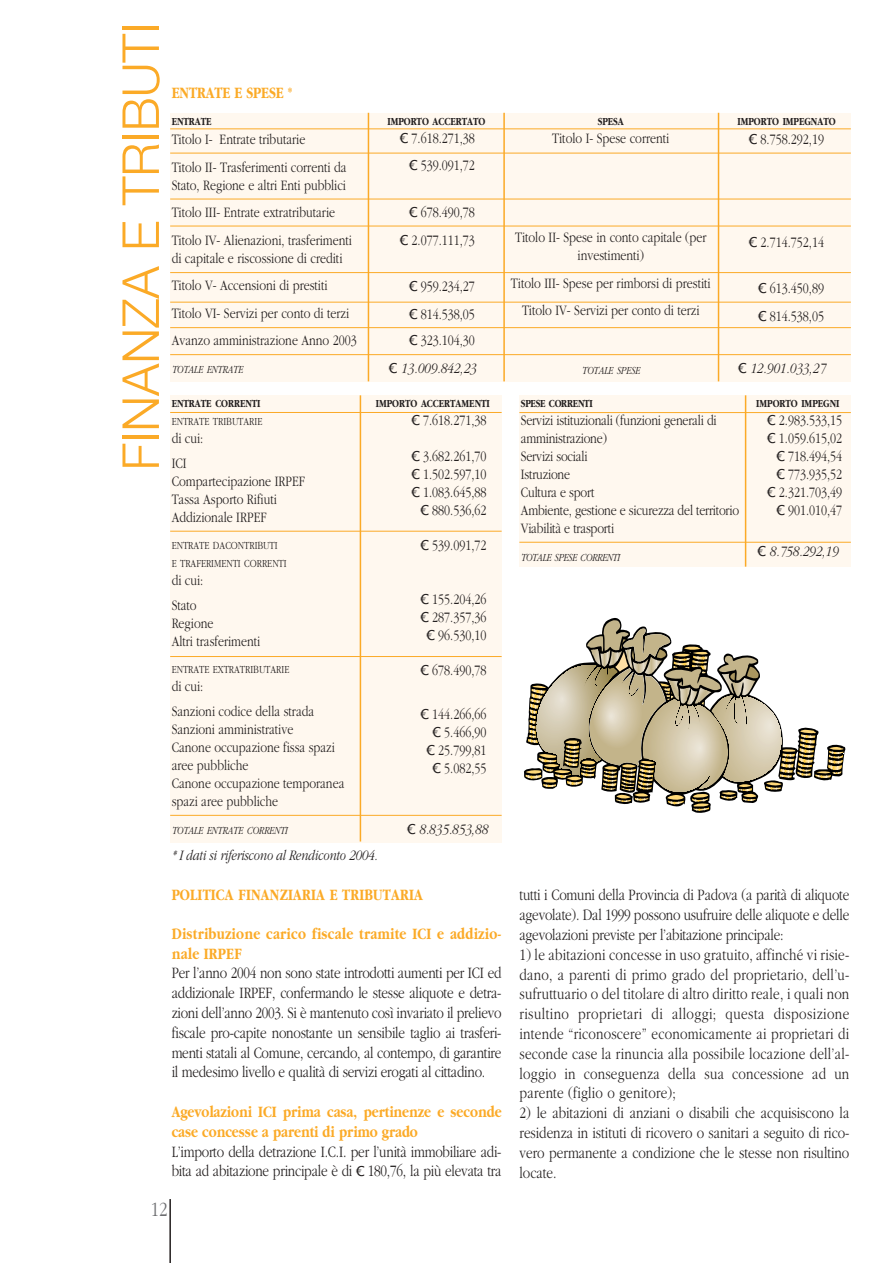
<style>
.page{position:relative;width:893px;height:1263px;background:#fff}
.page>*{position:absolute;margin:0;border:0;box-sizing:border-box;transform-origin:0 0}
.t1{font:300 51px "Helvetica Neue";color:#fbaa27}
.t2{font:300 21px "Aplgaram";color:#6c6d70}
.t3{font:300 16.5px/19.8px "Aplgaram";letter-spacing:-.01em;color:#231f1f;text-align:justify}
.t4{font:700 16.5px/19.8px "Aplgaram";letter-spacing:.01em;color:#fbaa27}
.t5{font:300 15px/18px "Aplgaram";color:#231f1f}
.t6{font:italic 300 15px/28.3px "Aplgaram";letter-spacing:-.015em;color:#231f1f;text-align:right}
.t7{font:700 11.25px "Aplgaram";color:#231f1f}
.t8{font:300 11.25px/18px "Aplgaram";color:#231f1f}
.t9{font:italic 300 11.25px "Aplgaram";color:#231f1f}
.t10{font:italic 300 11.25px "Aplgaram";letter-spacing:-.02em;color:#231f1f}
.t11{font:700 11.25px "Aplgaram";letter-spacing:-.02em;color:#231f1f}
.s1{font-family:"Verdana";font-weight:400;font-size:13.5px}
.s2{font-family:"Verdana";font-weight:400;font-style:normal;font-size:13.5px}
.s3{font-style:normal}
</style>
<div class="page">
<div style="left:170px;top:113px;width:680px;height:268px;background:#fff8ef"></div>
<div style="left:170px;top:395px;width:331px;height:447px;background:#fff8ef"></div>
<hr style="left:169px;top:1199px;width:2px;height:64px;background:#231f1f">
<hr style="left:170px;top:153px;width:680px;height:1px;background:#fbaa27">
<hr style="left:170px;top:129px;width:680px;height:1px;background:#fbaa27">
<hr style="left:170px;top:199px;width:680px;height:1px;background:#fbaa27">
<hr style="left:170px;top:226px;width:680px;height:1px;background:#fbaa27">
<hr style="left:170px;top:272px;width:680px;height:1px;background:#fbaa27">
<hr style="left:170px;top:302px;width:680px;height:1px;background:#fbaa27">
<hr style="left:170px;top:327px;width:680px;height:1px;background:#fbaa27">
<hr style="left:170px;top:354px;width:680px;height:1px;background:#fbaa27">
<hr style="left:368px;top:113px;width:1px;height:268px;background:#fbaa27">
<hr style="left:503px;top:113px;width:2px;height:268px;background:#fbaa27">
<hr style="left:717px;top:113px;width:2px;height:268px;background:#fbaa27">
<hr style="left:170px;top:531px;width:331px;height:1px;background:#fbaa27">
<hr style="left:170px;top:412px;width:331px;height:1px;background:#fbaa27">
<hr style="left:170px;top:656px;width:331px;height:1px;background:#fbaa27">
<hr style="left:170px;top:815px;width:331px;height:1px;background:#fbaa27">
<hr style="left:359px;top:395px;width:2px;height:447px;background:#fbaa27">
<div style="left:519px;top:395px;width:331px;height:172px;background:#fff8ef"></div>
<hr style="left:519px;top:412px;width:331px;height:1px;background:#fbaa27">
<hr style="left:519px;top:542px;width:331px;height:1px;background:#fbaa27">
<hr style="left:744px;top:395px;width:2px;height:172px;background:#fbaa27">
<svg style="left:524px;top:620px;width:321px;height:193px"></svg>
<h1 class="t1" style="left:122px;top:470px;width:449px;rotate:-90deg">FINANZA E TRIBUTI</h1>
<p class="t4" style="left:172px;top:84px;width:122px">ENTRATE E SPESE *</p>
<p class="t7" style="left:172px;top:117px;width:41px">ENTRATE</p>
<p class="t5" style="left:172px;top:127px;width:176px;line-height:27.5px">Titolo I- Entrate tributarie<br>Titolo II- Trasferimenti correnti da</p>
<p class="t5" style="left:172px;top:173px;width:182px;line-height:27.5px">Stato, Regione e altri Enti pubblici<br>Titolo III- Entrate extratributarie<br>Titolo IV- Alienazioni, trasferimenti</p>
<p class="t5" style="left:172px;top:246px;width:186px;line-height:27.5px">di capitale e riscossione di crediti Titolo V- Accensioni di prestiti Titolo VI- Servizi per conto di terzi Avanzo amministrazione Anno 2003</p>
<p class="t9" style="left:172px;top:365px;width:73px">TOTALE ENTRATE</p>
<p class="t7" style="left:172px;top:399px;width:90px">ENTRATE CORRENTI</p>
<p class="t8" style="left:172px;top:414px;width:92px">ENTRATE TRIBUTARIE</p>
<p class="t5" style="left:172px;top:428px;width:33px;line-height:24.5px">di cui:<br>ICI</p>
<p class="t5" style="left:172px;top:473px;width:135px">Compartecipazione IRPEF<br>Tassa Asporto Rifiuti<br>Addizionale IRPEF</p>
<p class="t8" style="left:172px;top:538px;width:117px">ENTRATE DACONTRIBUTI<br>E TRAFERIMENTI CORRENTI</p>
<p class="t5" style="left:172px;top:570px;width:33px;line-height:24.5px">di cui:<br>Stato</p>
<p class="t5" style="left:172px;top:615px;width:90px">Regione<br>Altri trasferimenti</p>
<p class="t8" style="left:172px;top:662px;width:119px">ENTRATE EXTRATRIBUTARIE</p>
<p class="t5" style="left:172px;top:676px;width:144px;line-height:24.5px">di cui:<br>Sanzioni codice della strada</p>
<p class="t5" style="left:172px;top:721px;width:174px">Sanzioni amministrative<br>Canone occupazione fissa spazi aree pubbliche<br>Canone occupazione temporanea spazi aree pubbliche</p>
<p class="t9" style="left:172px;top:826px;width:117px">TOTALE ENTRATE CORRENTI</p>
<p class="t7" style="left:387px;top:117px;width:99px">IMPORTO ACCERTATO</p>
<p class="t5" style="left:400px;top:126px;width:77px;line-height:27.5px;text-align:right"><span class="s1">Ä</span> 7.618.271,38<br><span class="s1">Ä</span> 539.091,72</p>
<p class="t5" style="left:400px;top:199px;width:77px;line-height:28.3px;text-align:right"><span class="s1">Ä</span> 678.490,78<br><span class="s1">Ä</span> 2.077.111,73</p>
<p class="t5" style="left:409px;top:273px;width:67px;line-height:28.3px"><span class="s1">Ä</span> 959.234,27<br><span class="s1">Ä</span> 814.538,05</p>
<p class="t6" style="left:389px;top:327px;width:89px"><span class="s2">Ä</span> <span class="s3">323.104,30<br></span><span class="s2">Ä</span> 13.009.842,23</p>
<p class="t7" style="left:376px;top:399px;width:115px">IMPORTO ACCERTAMENTI</p>
<p class="t5" style="left:411px;top:413px;width:77px"><span class="s1">Ä</span> 7.618.271,38</p>
<p class="t5" style="left:411px;top:449px;width:77px;text-align:right"><span class="s1">Ä</span> 3.682.261,70<br><span class="s1">Ä</span> 1.502.597,10<br><span class="s1">Ä</span> 1.083.645,88<br><span class="s1">Ä</span> 880.536,62</p>
<p class="t5" style="left:420px;top:538px;width:67px"><span class="s1">Ä</span> 539.091,72</p>
<p class="t5" style="left:420px;top:592px;width:67px;text-align:center"><span class="s1">Ä</span> 155.204,26<br><span class="s1">Ä</span> 287.357,36<br><span class="s1">Ä</span> 96.530,10</p>
<p class="t5" style="left:420px;top:663px;width:67px"><span class="s1">Ä</span> 678.490,78</p>
<p class="t5" style="left:420px;top:707px;width:67px;text-align:right"><span class="s1">Ä</span> 144.266,66<br><span class="s1">Ä</span> 5.466,90<br><span class="s1">Ä</span> 25.799,81<br><span class="s1">Ä</span> 5.082,55</p>
<p class="t6" style="left:407px;top:816px;width:82px"><span class="s2">Ä</span> 8.835.853,88</p>
<p class="t6" style="left:172px;top:842px;width:207px">* I dati si riferiscono al Rendiconto 2004.</p>
<p class="t7" style="left:597px;top:117px;width:28px">SPESA</p>
<p class="t5" style="left:552px;top:130px;width:119px">Titolo I- Spese correnti</p>
<p class="t7" style="left:737px;top:117px;width:99px">IMPORTO IMPEGNATO</p>
<p class="t5" style="left:749px;top:131px;width:77px"><span class="s1">Ä</span> 8.758.292,19</p>
<p class="t5" style="left:515px;top:230px;width:193px;text-align:center">Titolo II- Spese in conto capitale (per investimenti)</p>
<p class="t5" style="left:511px;top:271px;width:201px;line-height:27.5px;text-align:center">Titolo III- Spese per rimborsi di prestiti<br>Titolo IV- Servizi per conto di terzi</p>
<p class="t9" style="left:581px;top:366px;width:59px">TOTALE SPESE</p>
<p class="t5" style="left:749px;top:234px;width:77px"><span class="s1">Ä</span> 2.714.752,14</p>
<p class="t5" style="left:758px;top:275px;width:67px;line-height:28.3px"><span class="s1">Ä</span> 613.450,89<br><span class="s1">Ä</span> 814.538,05</p>
<p class="t6" style="left:738px;top:355px;width:89px"><span class="s2">Ä</span> 12.901.033,27</p>
<p class="t11" style="left:521px;top:399px;width:73px">SPESE CORRENTI</p>
<p class="t5" style="left:521px;top:413px;width:220px">Servizi istituzionali (funzioni generali di amministrazione)<br>Servizi sociali<br>Istruzione<br>Cultura e sport<br>Ambiente, gestione e sicurezza del territorio<br>Viabilità e trasporti</p>
<p class="t10" style="left:521px;top:553px;width:100px">TOTALE SPESE CORRENTI</p>
<p class="t7" style="left:756px;top:399px;width:85px">IMPORTO IMPEGNI</p>
<p class="t5" style="left:767px;top:413px;width:77px;text-align:right"><span class="s1">Ä</span> 2.983.533,15<br><span class="s1">Ä</span> 1.059.615,02<br><span class="s1">Ä</span> 718.494,54<br><span class="s1">Ä</span> 773.935,52<br><span class="s1">Ä</span> 2.321.703,49<br><span class="s1">Ä</span> 901.010,47</p>
<p class="t6" style="left:757px;top:539px;width:82px"><span class="s2">Ä</span> 8.758.292,19</p>
<p class="t4" style="left:172px;top:887px;width:253px">POLITICA FINANZIARIA E TRIBUTARIA</p>
<p class="t4" style="left:172px;top:925px;width:331px">Distribuzione carico fiscale tramite ICI e addizio&shy;nale IRPEF</p>
<p class="t3" style="left:172px;top:965px;width:331px">Per l’anno 2004 non sono state introdotti aumenti per ICI ed addizionale IRPEF, confermando le stesse aliquote e detra&shy;zioni dell’anno 2003. Si è mantenuto così invariato il prelievo fiscale pro-capite nonostante un sensibile taglio ai trasferi&shy;menti statali al Comune, cercando, al contempo, di garantire il medesimo livello e qualità di servizi erogati al cittadino.</p>
<p class="t4" style="left:172px;top:1103px;width:331px">Agevolazioni ICI prima casa, pertinenze e seconde case concesse a parenti di primo grado</p>
<p class="t3" style="left:172px;top:1143px;width:331px">L’importo della detrazione I.C.I. per l’unità immobiliare adi&shy;bita ad abitazione principale è di <span class="s1">Ä</span> 180,76, la più elevata tra</p>
<h2 class="t2" style="left:151px;top:1202px;width:18px">12</h2>
<p class="t3" style="left:519px;top:887px;width:331px">tutti i Comuni della Provincia di Padova (a parità di aliquote agevolate). Dal 1999 possono usufruire delle aliquote e delle agevolazioni previste per l’abitazione principale:</p>
<p class="t3" style="left:519px;top:946px;width:331px">1) le abitazioni concesse in uso gratuito, affinché vi risie&shy;dano, a parenti di primo grado del proprietario, dell’u&shy;sufruttuario o del titolare di altro diritto reale, i quali non risultino proprietari di alloggi; questa disposizione intende “riconoscere” economicamente ai proprietari di seconde case la rinuncia alla possibile locazione dell’al&shy;loggio in conseguenza della sua concessione ad un parente (figlio o genitore);</p>
<p class="t3" style="left:519px;top:1104px;width:331px">2) le abitazioni di anziani o disabili che acquisiscono la residenza in istituti di ricovero o sanitari a seguito di rico&shy;vero permanente a condizione che le stesse non risultino locate.</p>
</div>
